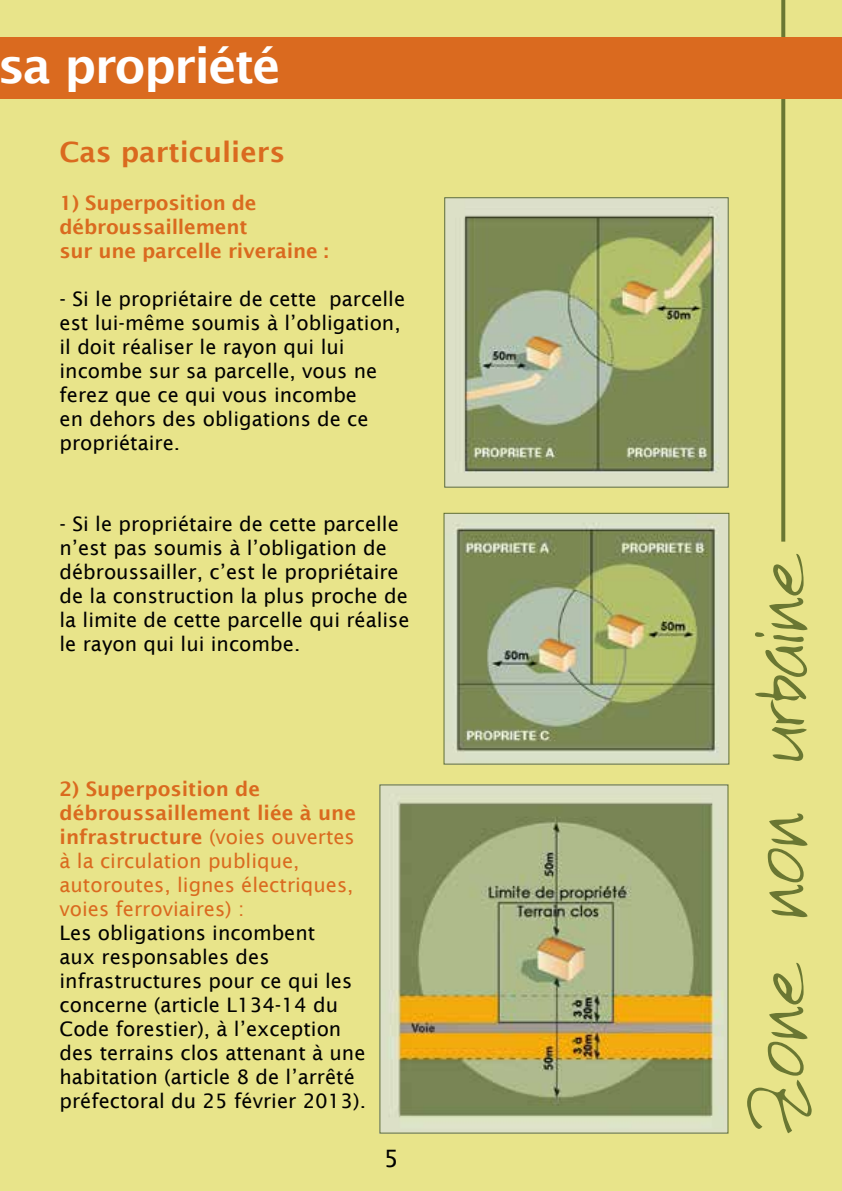
<style>
.page{position:relative;width:842px;height:1191px;background:#e8e48a}
.page>*{position:absolute;margin:0;border:0;box-sizing:border-box;transform-origin:0 0}
.t1{font:72px "Victors Hand";color:#6a7732}
.t2{font:600 48px "Lucida Sans";letter-spacing:-.035em;color:#fff}
.t3{font:600 28px "Lucida Sans";color:#da6a1f}
.t4{font:24px "Lucida Sans";color:#000}
.t5{font:20px/24px "Lucida Sans";color:#000}
.t6{font:20px/24px "Lucida Sans";color:#da6a1f}
.t7{font:600 20px/24px "Lucida Sans";letter-spacing:-.01em;color:#da6a1f}
.s1{font-weight:600}
</style>
<div class="page">
<svg style="left:781px;top:0;width:4px;height:541px;background:#737e38"></svg>
<div style="left:0;top:37px;width:842px;height:61px;background:#da6a1f"></div>
<img style="left:446px;top:199px;width:281px;height:286px">
<div style="left:444px;top:197px;width:285px;height:290px;border:1px solid #606d31"></div>
<img style="left:381px;top:786px;width:345px;height:345px">
<img style="left:445px;top:515px;width:282px;height:247px">
<h2 class="t2" style="left:-3px;top:38px;width:285px">sa propriété</h2>
<h3 class="t3" style="left:60px;top:136px;width:227px">Cas particuliers</h3>
<p class="t7" style="left:60px;top:191px;width:271px">1) Superposition de débroussaillement<br>sur une parcelle riveraine :</p>
<p class="t5" style="left:60px;top:287px;width:347px">- Si le propriétaire de cette parcelle est lui-même soumis à l’obligation, il doit réaliser le rayon qui lui incombe sur sa parcelle, vous ne ferez que ce qui vous incombe<br>en dehors des obligations de ce propriétaire.</p>
<p class="t5" style="left:60px;top:512px;width:352px">- Si le propriétaire de cette parcelle n’est pas soumis à l’obligation de débroussailler, c’est le propriétaire de la construction la plus proche de la limite de cette parcelle qui réalise le rayon qui lui incombe.</p>
<p class="t6" style="left:60px;top:777px;width:298px"><span class="s1">2) Superposition de débroussaillement liée à une infrastructure</span> (voies ouvertes à la circulation publique, autoroutes, lignes électriques, voies ferroviaires) :</p>
<p class="t5" style="left:60px;top:921px;width:308px">Les obligations incombent<br>aux responsables des infrastructures pour ce qui les concerne (article L134-14 du<br>Code forestier), à l’exception des terrains clos attenant à une habitation (article 8 de l’arrêté préfectoral du 25 février 2013).</p>
<p class="t4" style="left:384px;top:1144px;width:17px">5</p>
<h1 class="t1" style="left:737px;top:1140px;width:588px;rotate:-90deg">Zone non urbaine</h1>
</div>
